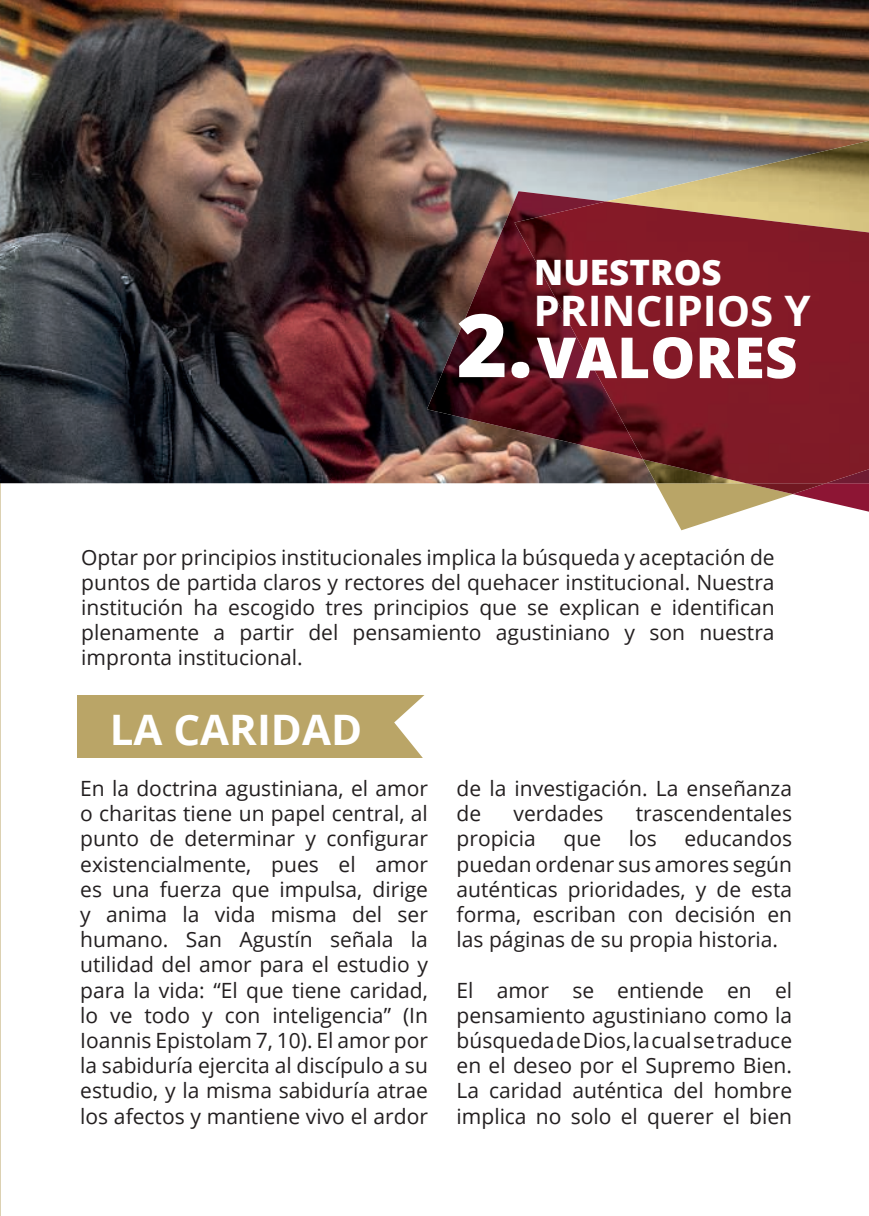
<style>
.page{position:relative;width:869px;height:1216px;background:#fff}
.page>*{position:absolute;margin:0;border:0;box-sizing:border-box;transform-origin:0 0}
.t1{font:800 56.52px "Open Sans";color:#fff}
.t2{font:700 42px "Open Sans";color:#fff}
.t3{font:800 35px "Open Sans";color:#fff}
.t4{font:21px/25.2px "Open Sans";color:#231f20;text-align:justify}
.s1{font-size:87.33px}
</style>
<div class="page">
<img style="left:0;top:0;width:868px;height:483px">
<img style="left:605px;top:141px;width:263px;height:60px">
<img style="left:426px;top:191px;width:216px;height:268px">
<svg style="left:655px;top:483px;width:213px;height:47px"></svg>
<img style="left:514px;top:201px;width:354px;height:282px">
<div style="left:77px;top:695px;width:349px;height:62px;background:#baa567"></div>
<svg style="left:394px;top:695px;width:32px;height:63px"></svg>
<h3 class="t3" style="left:534px;top:257px;width:189px">NUESTROS</h3>
<h1 class="t1" style="left:456px;top:334px;width:342px"><span class="s1">2.</span>VALORES</h1>
<h2 class="t2" style="left:533px;top:294px;width:278px">PRINCIPIOS Y</h2>
<p class="t4" style="left:81px;top:546px;width:694px">Optar por principios institucionales implica la búsqueda y aceptación de puntos de partida claros y rectores del quehacer institucional. Nuestra institución ha escogido tres principios que se explican e identifican plenamente a partir del pensamiento agustiniano y son nuestra impronta institucional.</p>
<h2 class="t2" style="left:110px;top:712px;width:254px">LA CARIDAD</h2>
<p class="t4" style="left:80px;top:777px;width:349px">En la doctrina agustiniana, el amor o charitas tiene un papel central, al punto de determinar y configurar existencialmente, pues el amor es una fuerza que impulsa, dirige y anima la vida misma del ser humano. San Agustín señala la utilidad del amor para el estudio y para la vida: “El que tiene caridad, lo ve todo y con inteligencia” (In Ioannis Epistolam 7, 10). El amor por la sabiduría ejercita al discípulo a su estudio, y la misma sabiduría atrae los afectos y mantiene vivo el ardor</p>
<p class="t4" style="left:456px;top:777px;width:337px">de la investigación. La enseñanza de</p>
<p class="t4" style="left:513px;top:803px;width:92px">verdades</p>
<p class="t4" style="left:635px;top:803px;width:158px">trascendentales</p>
<p class="t4" style="left:456px;top:828px;width:81px">propicia</p>
<p class="t4" style="left:563px;top:828px;width:39px">que</p>
<p class="t4" style="left:628px;top:828px;width:30px">los</p>
<p class="t4" style="left:456px;top:828px;width:337px;text-indent:228px">educandos puedan ordenar sus amores según auténticas prioridades, y de esta forma, escriban con decisión en las páginas de su propia historia.</p>
<p class="t4" style="left:456px;top:979px;width:337px">El amor se entiende en el pensamiento agustiniano como la búsqueda de Dios, la cual se traduce en el deseo por el Supremo Bien.<br>La caridad auténtica del hombre implica no solo el querer el bien</p>
</div>
